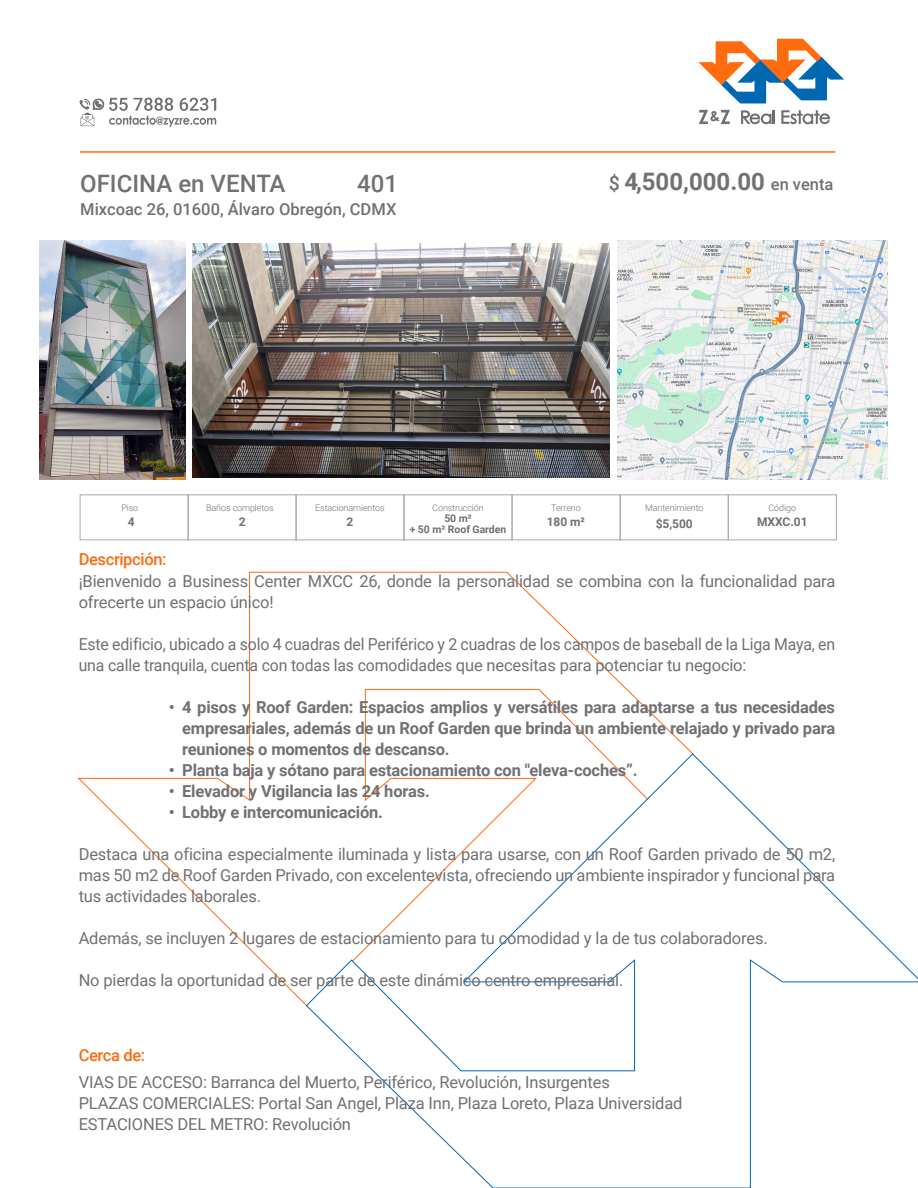
<style>
.page{position:relative;width:918px;height:1188px;background:#fff}
.page>*{position:absolute;margin:0;border:0;box-sizing:border-box;transform-origin:0 0}
.t1{font:700 24px "Roboto";color:#717073}
.t2{font:500 24px "Roboto";color:#717073}
.t3{font:16.5px/21px "Roboto";letter-spacing:-.01em;color:#717073}
.t4{font:700 16.5px/21px "Roboto";letter-spacing:-.01em;color:#717073;text-align:justify}
.t5{font:16.5px/21px "Roboto";letter-spacing:-.01em;color:#717073;scale:.96 1}
.t6{font:500 16.5px "Roboto";color:#717073}
.t7{font:500 16.5px "Roboto";letter-spacing:-.02em;color:#ff6b0d}
.t8{font:700 12px "Roboto";letter-spacing:-.005em;color:#717073}
.t9{font:700 10.5px/10.5px "Roboto";letter-spacing:-.005em;color:#717073;text-align:center}
.t10{font:300 9px "Roboto";letter-spacing:-.01em;color:#717073}
.s1{font-weight:500;font-size:19.5px}
.s2{font-weight:500;font-size:16.5px}
</style>
<div class="page">
<svg style="left:78px;top:572px;width:615px;height:434px"></svg>
<svg style="left:306px;top:753px;width:612px;height:435px"></svg>
<svg style="left:699px;top:110px;width:31px;height:14px"></svg>
<svg style="left:741px;top:110px;width:34px;height:14px"></svg>
<svg style="left:781px;top:110px;width:49px;height:14px"></svg>
<svg style="left:698px;top:39px;width:146px;height:64px"></svg>
<hr style="left:80px;top:151px;width:755px;height:2px;background:#ff6b0d">
<svg style="left:80px;top:98px;width:136px;height:29px"></svg>
<img style="left:618px;top:241px;width:269px;height:238px">
<svg style="left:774px;top:312px;width:17px;height:12px"></svg>
<div style="left:80px;top:495px;width:108px;height:45px;border:1px solid #a7a9ac"></div>
<div style="left:188px;top:495px;width:108px;height:45px;border:1px solid #a7a9ac"></div>
<div style="left:296px;top:495px;width:108px;height:45px;border:1px solid #a7a9ac"></div>
<div style="left:404px;top:495px;width:108px;height:45px;border:1px solid #a7a9ac"></div>
<div style="left:512px;top:495px;width:108px;height:45px;border:1px solid #a7a9ac"></div>
<div style="left:620px;top:495px;width:109px;height:45px;border:1px solid #a7a9ac"></div>
<div style="left:728px;top:495px;width:109px;height:45px;border:1px solid #a7a9ac"></div>
<img style="left:39px;top:241px;width:146px;height:238px">
<img style="left:193px;top:244px;width:417px;height:234px">
<h1 class="t2" style="left:80px;top:166px;width:207px">OFICINA en VENTA</h1>
<h1 class="t2" style="left:357px;top:166px;width:42px">401</h1>
<h1 class="t1" style="left:609px;top:165px;width:226px"><span class="s1">$</span> 4,500,000.00 <span class="s2">en venta</span></h1>
<p class="t6" style="left:80px;top:197px;width:318px">Mixcoac 26, 01600, Álvaro Obregón, CDMX</p>
<p class="t10" style="left:121px;top:501px;width:18px">Piso</p>
<p class="t10" style="left:206px;top:501px;width:69px">Baños completos</p>
<p class="t10" style="left:315px;top:501px;width:71px">Estacionamientos</p>
<p class="t10" style="left:432px;top:501px;width:53px">Construcción</p>
<p class="t10" style="left:551px;top:501px;width:31px">Terreno</p>
<p class="t10" style="left:645px;top:501px;width:60px">Mantenimiento</p>
<p class="t10" style="left:769px;top:501px;width:29px">Código</p>
<p class="t8" style="left:128px;top:514px;width:8px">4</p>
<p class="t8" style="left:239px;top:514px;width:8px">2</p>
<p class="t8" style="left:347px;top:514px;width:8px">2</p>
<p class="t9" style="left:410px;top:513px;width:98px">50 m²<br>+ 50 m² Roof Garden</p>
<p class="t8" style="left:547px;top:514px;width:40px">180 m²</p>
<p class="t8" style="left:656px;top:515px;width:39px">$5,500</p>
<p class="t8" style="left:757px;top:514px;width:52px">MXXC.01</p>
<p class="t7" style="left:79px;top:548px;width:89px">Descripción:</p>
<p class="t3" style="left:79px;top:570px;width:758px">¡Bienvenido a Business Center MXCC 26, donde la personalidad se combina con la funcionalidad para ofrecerte un espacio único!</p>
<p class="t5" style="left:79px;top:633px;width:790px">Este edificio, ubicado a solo 4 cuadras del Periférico y 2 cuadras de los campos de baseball de la Liga Maya, en una calle tranquila, cuenta con todas las comodidades que necesitas para potenciar tu negocio:</p>
<p class="t4" style="left:182px;top:696px;width:654px;text-indent:-13px">• 4 pisos y Roof Garden: Espacios amplios y versátiles para adaptarse a tus necesidades empresariales, además de un Roof Garden que brinda un ambiente relajado y privado para reuniones o momentos de descanso.</p>
<p class="t4" style="left:169px;top:759px;width:470px">• Planta baja y sótano para estacionamiento con "eleva-coches”.</p>
<p class="t4" style="left:169px;top:780px;width:263px">• Elevador y Vigilancia las 24 horas.</p>
<p class="t4" style="left:169px;top:801px;width:216px">• Lobby e intercomunicación.</p>
<p class="t3" style="left:79px;top:843px;width:758px;text-align:justify">Destaca una oficina especialmente iluminada y lista para usarse, con un Roof Garden privado de 50 m2, mas 50 m2 de Roof Garden Privado, con excelentevista, ofreciendo un ambiente inspirador y funcional para tus actividades laborales.</p>
<p class="t3" style="left:79px;top:927px;width:690px">Además, se incluyen 2 lugares de estacionamiento para tu comodidad y la de tus colaboradores.</p>
<p class="t3" style="left:79px;top:969px;width:546px">No pierdas la oportunidad de ser parte de este dinámico centro empresarial.</p>
<p class="t7" style="left:79px;top:1043px;width:68px">Cerca de:</p>
<p class="t3" style="left:79px;top:1071px;width:605px">VIAS DE ACCESO: Barranca del Muerto, Periférico, Revolución, Insurgentes<br>PLAZAS COMERCIALES: Portal San Angel, Plaza Inn, Plaza Loreto, Plaza Universidad<br>ESTACIONES DEL METRO: Revolución</p>
</div>
